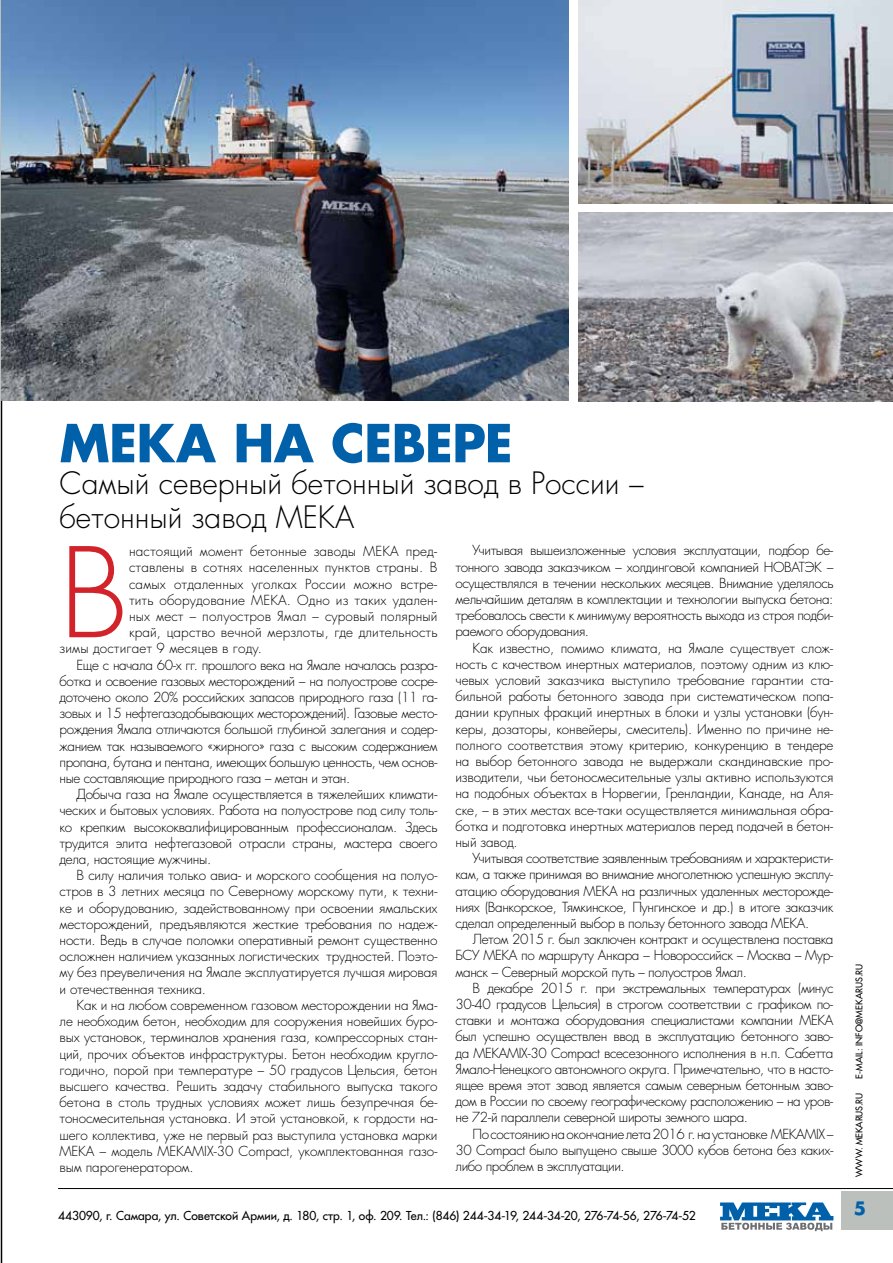
<style>
.page{position:relative;width:893px;height:1263px;background:#fff}
.page>*{position:absolute;margin:0;border:0;box-sizing:border-box;transform-origin:0 0}
.t1{font:120.9px "Favorit Light C";color:#d2232a}
.t2{font:700 51px "Favorit C";letter-spacing:-.015em;color:#0061aa}
.t3{font:30px/34.5px "Favorit Light C";color:#000}
.t4{font:700 18px "Favorit C";color:#0061aa}
.t5{font:13.5px/16.2px "Favorit Light C";letter-spacing:-.01em;color:#000;text-align:justify}
.t6{font:13.5px "Favorit Light C";letter-spacing:-.03em;color:#000}
.t7{font:13.5px "Favorit Light C";letter-spacing:.01em;color:#000}
.t8{font:12px "Favorit C";letter-spacing:-.005em;color:#000}
.t9{font:9px "Favorit C";color:#000}
</style>
<div class="page">
<hr style="left:58px;top:1188px;width:835px;height:1px;background:#000">
<div style="left:842px;top:1191px;width:51px;height:39px;background:#bcc0bc"></div>
<svg style="left:720px;top:1202px;width:113px;height:29px"></svg>
<img style="left:578px;top:213px;width:315px;height:189px">
<img style="left:578px;top:0;width:315px;height:204px">
<img style="left:2px;top:56px;width:567px;height:345px">
<hr style="left:1px;top:0;width:1px;height:1263px;background:#000">
<img style="left:1px;top:0;width:568px;height:56px">
<img style="left:838px;top:0;width:55px;height:203px">
<h2 class="t2" style="left:60px;top:407px;width:455px">МЕКА НА СЕВЕРЕ</h2>
<h3 class="t3" style="left:60px;top:465px;width:586px">Самый северный бетонный завод в России – бетонный завод МЕКА</h3>
<h1 class="t1" style="left:60px;top:516px;width:70px">В</h1>
<p class="t7" style="left:129px;top:543px;width:310px">настоящий момент бетонные заводы МЕКА пред-</p>
<p class="t7" style="left:129px;top:559px;width:310px">ставлены в сотнях населенных пунктов страны. В</p>
<p class="t7" style="left:129px;top:575px;width:310px">самых отдаленных уголках России можно встре-</p>
<p class="t7" style="left:129px;top:591px;width:310px">тить оборудование МЕКА. Одно из таких удален-</p>
<p class="t7" style="left:129px;top:607px;width:310px">ных мест – полуостров Ямал – суровый полярный</p>
<p class="t7" style="left:129px;top:624px;width:310px">край, царство вечной мерзлоты, где длительность</p>
<p class="t7" style="left:60px;top:640px;width:204px">зимы достигает 9 месяцев в году.</p>
<p class="t6" style="left:77px;top:656px;width:362px">Еще с начала 60-х гг. прошлого века на Ямале началась разра-</p>
<p class="t6" style="left:60px;top:672px;width:379px">ботка и освоение газовых месторождений – на полуострове сосре-</p>
<p class="t6" style="left:60px;top:688px;width:379px">доточено около 20% российских запасов природного газа (11 га-</p>
<p class="t6" style="left:60px;top:705px;width:379px">зовых и 15 нефтегазодобывающих месторождений). Газовые место-</p>
<p class="t6" style="left:60px;top:721px;width:379px">рождения Ямала отличаются большой глубиной залегания и содер-</p>
<p class="t6" style="left:60px;top:737px;width:379px">жанием так называемого «жирного» газа с высоким содержанием</p>
<p class="t6" style="left:60px;top:753px;width:379px">пропана, бутана и пентана, имеющих большую ценность, чем основ-</p>
<p class="t6" style="left:60px;top:769px;width:292px">ные составляющие природного газа – метан и этан.</p>
<p class="t5" style="left:77px;top:786px;width:362px">Добыча газа на Ямале осуществляется в тяжелейших климати-</p>
<p class="t5" style="left:60px;top:802px;width:379px">ческих и бытовых условиях. Работа на полуострове под силу толь-</p>
<p class="t5" style="left:60px;top:819px;width:379px">ко крепким высококвалифицированным профессионалам. Здесь</p>
<p class="t5" style="left:60px;top:835px;width:379px">трудится элита нефтегазовой отрасли страны, мастера своего</p>
<p class="t5" style="left:60px;top:851px;width:153px">дела, настоящие мужчины.</p>
<p class="t5" style="left:77px;top:867px;width:362px">В силу наличия только авиа- и морского сообщения на полуо-</p>
<p class="t5" style="left:60px;top:883px;width:379px">стров в 3 летних месяца по Северному морскому пути, к техни-</p>
<p class="t5" style="left:60px;top:900px;width:379px">ке и оборудованию, задействованному при освоении ямальских</p>
<p class="t5" style="left:60px;top:916px;width:379px">месторождений, предъявляются жесткие требования по надеж-</p>
<p class="t5" style="left:60px;top:932px;width:379px">ности. Ведь в случае поломки оперативный ремонт существенно</p>
<p class="t5" style="left:60px;top:948px;width:379px">осложнен наличием указанных логистических трудностей. Поэто-</p>
<p class="t5" style="left:60px;top:964px;width:379px">му без преувеличения на Ямале эксплуатируется лучшая мировая</p>
<p class="t5" style="left:60px;top:981px;width:148px">и отечественная техника.</p>
<p class="t5" style="left:77px;top:997px;width:362px">Как и на любом современном газовом месторождении на Яма-</p>
<p class="t5" style="left:60px;top:1013px;width:379px">ле необходим бетон, необходим для сооружения новейших буро-</p>
<p class="t5" style="left:60px;top:1029px;width:379px">вых установок, терминалов хранения газа, компрессорных стан-</p>
<p class="t5" style="left:60px;top:1045px;width:379px">ций, прочих объектов инфраструктуры. Бетон необходим кругло-</p>
<p class="t5" style="left:60px;top:1062px;width:379px">годично, порой при температуре – 50 градусов Цельсия, бетон</p>
<p class="t5" style="left:60px;top:1078px;width:379px">высшего качества. Решить задачу стабильного выпуска такого</p>
<p class="t5" style="left:60px;top:1094px;width:379px">бетона в столь трудных условиях может лишь безупречная бе-</p>
<p class="t5" style="left:60px;top:1110px;width:379px">тоносмесительная установка. И этой установкой, к гордости на-</p>
<p class="t5" style="left:60px;top:1126px;width:379px">шего коллектива, уже не первый раз выступила установка марки</p>
<p class="t5" style="left:60px;top:1143px;width:379px">МЕКА – модель MEKAMIX-30 Compact, укомплектованная газо-</p>
<p class="t5" style="left:60px;top:1159px;width:136px">вым парогенератором.</p>
<p class="t5" style="left:455px;top:542px;width:379px;text-indent:17px">Учитывая вышеизложенные условия эксплуатации, подбор бе&shy;тонного завода заказчиком – холдинговой компанией НОВАТЭК – осуществлялся в течении нескольких месяцев. Внимание уделялось мельчайшим деталям в комплектации и технологии выпуска бетона: требовалось свести к минимуму вероятность выхода из строя подби&shy;раемого оборудования.</p>
<p class="t5" style="left:455px;top:639px;width:379px;text-indent:17px">Как известно, помимо климата, на Ямале существует слож&shy;ность с качеством инертных материалов, поэтому одним из клю&shy;чевых условий заказчика выступило требование гарантии ста&shy;бильной работы бетонного завода при систематическом попа&shy;дании крупных фракций инертных в блоки и узлы установки (бун&shy;керы, дозаторы, конвейеры, смеситель). Именно по причине не&shy;полного соответствия этому критерию, конкуренцию в тендере на выбор бетонного завода не выдержали скандинавские про&shy;изводители, чьи бетоносмесительные узлы активно используются на подобных объектах в Норвегии, Гренландии, Канаде, на Аля&shy;ске, – в этих местах все-таки осуществляется минимальная обра&shy;ботка и подготовка инертных материалов перед подачей в бетон&shy;ный завод.</p>
<p class="t5" style="left:455px;top:850px;width:379px;text-indent:17px">Учитывая соответствие заявленным требованиям и характеристи&shy;кам, а также принимая во внимание многолетнюю успешную эксплу&shy;атацию оборудования МЕКА на различных удаленных месторожде&shy;ниях (Ванкорское, Тямкинское, Пунгинское и др.) в итоге заказчик сделал определенный выбор в пользу бетонного завода МЕКА.</p>
<p class="t5" style="left:455px;top:931px;width:379px;text-indent:17px">Летом 2015 г. был заключен контракт и осуществлена поставка БСУ МЕКА по маршруту Анкара – Новороссийск – Москва – Мур&shy;манск – Северный морской путь – полуостров Ямал.</p>
<p class="t5" style="left:455px;top:980px;width:379px;text-indent:17px">В декабре 2015 г. при экстремальных температурах (минус 30-40 градусов Цельсия) в строгом соответствии с графиком по&shy;ставки и монтажа оборудования специалистами компании МЕКА был успешно осуществлен ввод в эксплуатацию бетонного заво&shy;да MEKAMIX-30 Compact всесезонного исполнения в н.п. Сабетта Ямало-Ненецкого автономного округа. Примечательно, что в насто&shy;ящее время этот завод является самым северным бетонным заво&shy;дом в России по своему географическому расположению – на уров&shy;не 72-й параллели северной широты земного шара.</p>
<p class="t5" style="left:455px;top:1125px;width:379px;text-indent:17px">По состоянию на окончание лета 2016 г. на установке MEKAMIX – 30 Compact было выпущено свыше 3000 кубов бетона без каких&shy;либо проблем в эксплуатации.</p>
<p class="t8" style="left:58px;top:1208px;width:639px">443090, г. Самара, ул. Советской Армии, д. 180, стр. 1, оф. 209. Тел.: (846) 244-34-19, 244-34-20, 276-74-56, 276-74-52</p>
<p class="t9" style="left:853px;top:1079px;width:117px;rotate:-90deg">E-MAIL: INFO@MEKARUS.RU</p>
<p class="t9" style="left:853px;top:1177px;width:85px;rotate:-90deg">WWW. MEKARUS.RU</p>
<h3 class="t4" style="left:854px;top:1196px;width:14px">5</h3>
</div>
